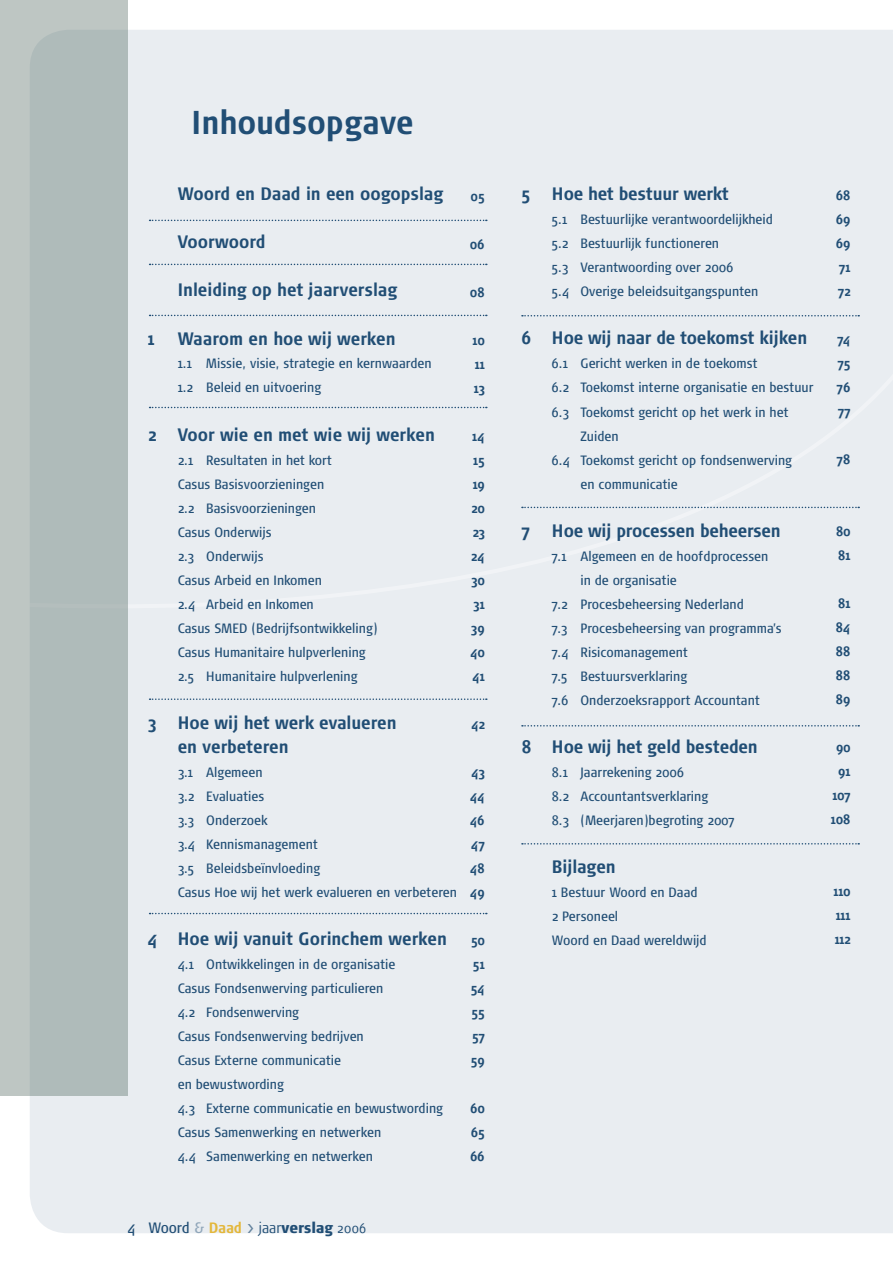
<style>
.page{position:relative;width:893px;height:1263px;background:#fff}
.page>*{position:absolute;margin:0;border:0;box-sizing:border-box;transform-origin:0 0}
.t1{font:700 33px "Signa Cond";letter-spacing:.005em;color:#214e75}
.t2{font:700 18px/24px "Signa Cond";color:#214e75}
.t3{font:900 15px "Signa Cond";color:#214e75}
.t4{font:13.5px/24px "Signa Cond";color:#214e75}
.t5{font:700 13.5px/24px "Signa Cond";color:#214e75;text-align:justify}
.s1{font-weight:400}
.s2{font-weight:400;color:#90a6ba}
.s3{font-weight:700;color:#e3b73b}
.s4{font-weight:400;color:#64839e}
.s5{font-weight:300}
.s6{font-weight:300;font-size:13.5px}
</style>
<div class="page">
<div style="left:30px;top:639px;width:862px;height:594px;background:#e9edf1"></div>
<div style="left:128px;top:30px;width:764px;height:609px;background:#e9edf1"></div>
<svg style="left:892px;top:30px;width:1px;height:1203px"></svg>
<svg style="left:150px;top:220px;width:337px;height:1px"></svg>
<svg style="left:150px;top:698px;width:337px;height:2px"></svg>
<svg style="left:522px;top:315px;width:337px;height:1px"></svg>
<svg style="left:522px;top:507px;width:337px;height:1px"></svg>
<svg style="left:522px;top:725px;width:337px;height:1px"></svg>
<svg style="left:150px;top:264px;width:337px;height:1px"></svg>
<svg style="left:150px;top:315px;width:337px;height:1px"></svg>
<svg style="left:150px;top:407px;width:337px;height:1px"></svg>
<svg style="left:150px;top:913px;width:337px;height:1px"></svg>
<svg style="left:522px;top:843px;width:337px;height:1px"></svg>
<div style="left:0;top:0;width:128px;height:1096px;background:linear-gradient(to right,#bac3c1,#abb8b8)"></div>
<h1 class="t1" style="left:191px;top:104px;width:224px">Inhoudsopgave</h1>
<h2 class="t2" style="left:178px;top:182px;width:267px">Woord en Daad in een oogopslag</h2>
<h2 class="t2" style="left:178px;top:230px;width:89px">Voorwoord</h2>
<h2 class="t2" style="left:178px;top:278px;width:221px">Inleiding op het jaarverslag</h2>
<h2 class="t2" style="left:148px;top:326px;width:8px">1</h2>
<h2 class="t2" style="left:178px;top:326px;width:219px">Waarom en hoe wij werken</h2>
<p class="t4" style="left:178px;top:352px;width:13px">1.1</p>
<p class="t4" style="left:206px;top:352px;width:227px">Missie, visie, strategie en kernwaarden</p>
<p class="t4" style="left:148px;top:376px;width:19px">1</p>
<p class="t4" style="left:183px;top:376px;width:140px">.2 Beleid en uitvoering</p>
<h2 class="t2" style="left:148px;top:422px;width:289px">2 Voor wie en met wie wij werken</h2>
<p class="t4" style="left:148px;top:448px;width:20px">2</p>
<p class="t4" style="left:178px;top:448px;width:156px;text-align:center">.1 Resultaten in het kort<br>Casus Basisvoorzieningen</p>
<p class="t4" style="left:148px;top:496px;width:20px">2</p>
<p class="t4" style="left:178px;top:496px;width:140px;text-indent:6px">.2 Basisvoorzieningen<br>Casus Onderwijs</p>
<p class="t4" style="left:148px;top:544px;width:20px">2</p>
<p class="t4" style="left:178px;top:544px;width:146px;text-indent:6px">.3 Onderwijs<br>Casus Arbeid en Inkomen</p>
<p class="t4" style="left:148px;top:592px;width:20px">2</p>
<p class="t4" style="left:178px;top:592px;width:201px;text-indent:6px">.4 Arbeid en Inkomen<br>Casus SMED (Bedrijfsontwikkeling)<br>Casus Humanitaire hulpverlening</p>
<p class="t4" style="left:148px;top:664px;width:20px">2</p>
<p class="t4" style="left:184px;top:664px;width:175px">.5 Humanitaire hulpverlening</p>
<h2 class="t2" style="left:178px;top:710px;width:220px;text-indent:-30px">3 Hoe wij het werk evalueren en verbeteren</h2>
<p class="t4" style="left:178px;top:760px;width:86px">3.1 Algemeen</p>
<p class="t4" style="left:148px;top:784px;width:20px">3</p>
<p class="t4" style="left:178px;top:784px;width:91px;text-align:center">.2 Evaluaties<br>3.3 Onderzoek</p>
<p class="t4" style="left:148px;top:832px;width:20px">3</p>
<p class="t4" style="left:184px;top:832px;width:135px">.4 Kennismanagement</p>
<p class="t4" style="left:148px;top:856px;width:20px">3</p>
<p class="t4" style="left:178px;top:856px;width:281px;text-indent:6px">.5 Beleidsbeïnvloeding<br>Casus Hoe wij het werk evalueren en verbeteren</p>
<h2 class="t2" style="left:148px;top:926px;width:301px">4 Hoe wij vanuit Gorinchem werken</h2>
<p class="t4" style="left:178px;top:952px;width:267px">4.1 Ontwikkelingen in de organisatie<br>Casus Fondsenwerving particulieren<br>4.2 Fondsenwerving<br>Casus Fondsenwerving bedrijven<br>Casus Externe communicatie<br>en bewustwording<br>4.3 Externe communicatie en bewustwording<br>Casus Samenwerking en netwerken<br>4.4 Samenwerking en netwerken</p>
<p class="t5" style="left:471px;top:185px;width:16px">05</p>
<p class="t5" style="left:470px;top:233px;width:16px">06</p>
<p class="t5" style="left:470px;top:281px;width:16px">08</p>
<p class="t5" style="left:473px;top:329px;width:14px">10<br>11<br>13</p>
<p class="t5" style="left:470px;top:425px;width:16px">14<br>15<br>19<br>20<br>23<br>24<br>30<br>31<br>39<br>40<br>41</p>
<p class="t5" style="left:472px;top:713px;width:15px">42</p>
<p class="t5" style="left:470px;top:761px;width:16px">43<br>44<br>46<br>47<br>48<br>49</p>
<p class="t5" style="left:471px;top:929px;width:15px">50<br>51<br>54<br>55<br>57<br>59</p>
<p class="t5" style="left:470px;top:1097px;width:16px">60<br>65<br>66</p>
<p class="t3" style="left:148px;top:1218px;width:220px"><span class="s1">Woord</span> <span class="s2">&amp;</span> <span class="s3">Daad</span> <span class="s4">&gt;</span> <span class="s5">jaar</span>verslag <span class="s6">2006</span></p>
<h2 class="t2" style="left:522px;top:182px;width:208px">5 Hoe het bestuur werkt</h2>
<p class="t4" style="left:552px;top:208px;width:223px">5.1 Bestuurlijke verantwoordelijkheid 5.2 Bestuurlijk functioneren<br>5.3 Verantwoording over 2006<br>5.4 Overige beleidsuitgangspunten</p>
<h2 class="t2" style="left:522px;top:326px;width:287px">6 Hoe wij naar de toekomst kijken</h2>
<p class="t4" style="left:552px;top:352px;width:207px">6.1 Gericht werken in de toekomst</p>
<p class="t4" style="left:552px;top:376px;width:263px">6.2 Toekomst interne organisatie en bestuur</p>
<p class="t4" style="left:552px;top:400px;width:238px">6.3 Toekomst gericht op het werk in het</p>
<p class="t4" style="left:580px;top:424px;width:40px">Zuiden</p>
<p class="t4" style="left:552px;top:448px;width:242px">6.4 Toekomst gericht op fondsenwerving</p>
<p class="t4" style="left:580px;top:472px;width:99px">en communicatie</p>
<h2 class="t2" style="left:522px;top:518px;width:260px">7 Hoe wij processen beheersen</h2>
<p class="t4" style="left:552px;top:544px;width:218px">7.1 Algemeen en de hoofdprocessen</p>
<p class="t4" style="left:580px;top:568px;width:98px">in de organisatie</p>
<p class="t4" style="left:552px;top:592px;width:193px">7.2 Procesbeheersing Nederland</p>
<p class="t4" style="left:552px;top:616px;width:231px">7.3 Procesbeheersing van programma’s</p>
<p class="t4" style="left:552px;top:640px;width:137px">7.4 Risicomanagement</p>
<p class="t4" style="left:552px;top:664px;width:137px">7.5 Bestuursverklaring</p>
<p class="t4" style="left:552px;top:688px;width:209px">7.6 Onderzoeksrapport Accountant</p>
<h2 class="t2" style="left:522px;top:734px;width:237px">8 Hoe wij het geld besteden</h2>
<p class="t4" style="left:552px;top:760px;width:184px">8.1 Jaarrekening 2006<br>8.2 Accountantsverklaring<br>8.3 (Meerjaren)begroting 2007</p>
<h2 class="t2" style="left:552px;top:854px;width:65px">Bijlagen</h2>
<p class="t4" style="left:522px;top:880px;width:19px">1</p>
<p class="t4" style="left:561px;top:880px;width:138px">Bestuur Woord en Daad</p>
<p class="t4" style="left:522px;top:904px;width:20px">2</p>
<p class="t4" style="left:552px;top:904px;width:156px;text-indent:10px">Personeel<br>Woord en Daad wereldwijd</p>
<p class="t5" style="left:836px;top:184px;width:16px">68<br>69<br>69<br>71<br>72</p>
<p class="t5" style="left:837px;top:328px;width:15px">74<br>75<br>76<br>77</p>
<p class="t5" style="left:837px;top:448px;width:15px">78</p>
<p class="t5" style="left:836px;top:520px;width:16px">80<br>81</p>
<p class="t5" style="left:836px;top:592px;width:16px">81<br>84<br>88<br>88<br>89</p>
<p class="t5" style="left:831px;top:736px;width:21px;text-align:center">90<br>91<br>107<br>108</p>
<p class="t5" style="left:833px;top:880px;width:19px">110<br>111<br>112</p>
</div>
